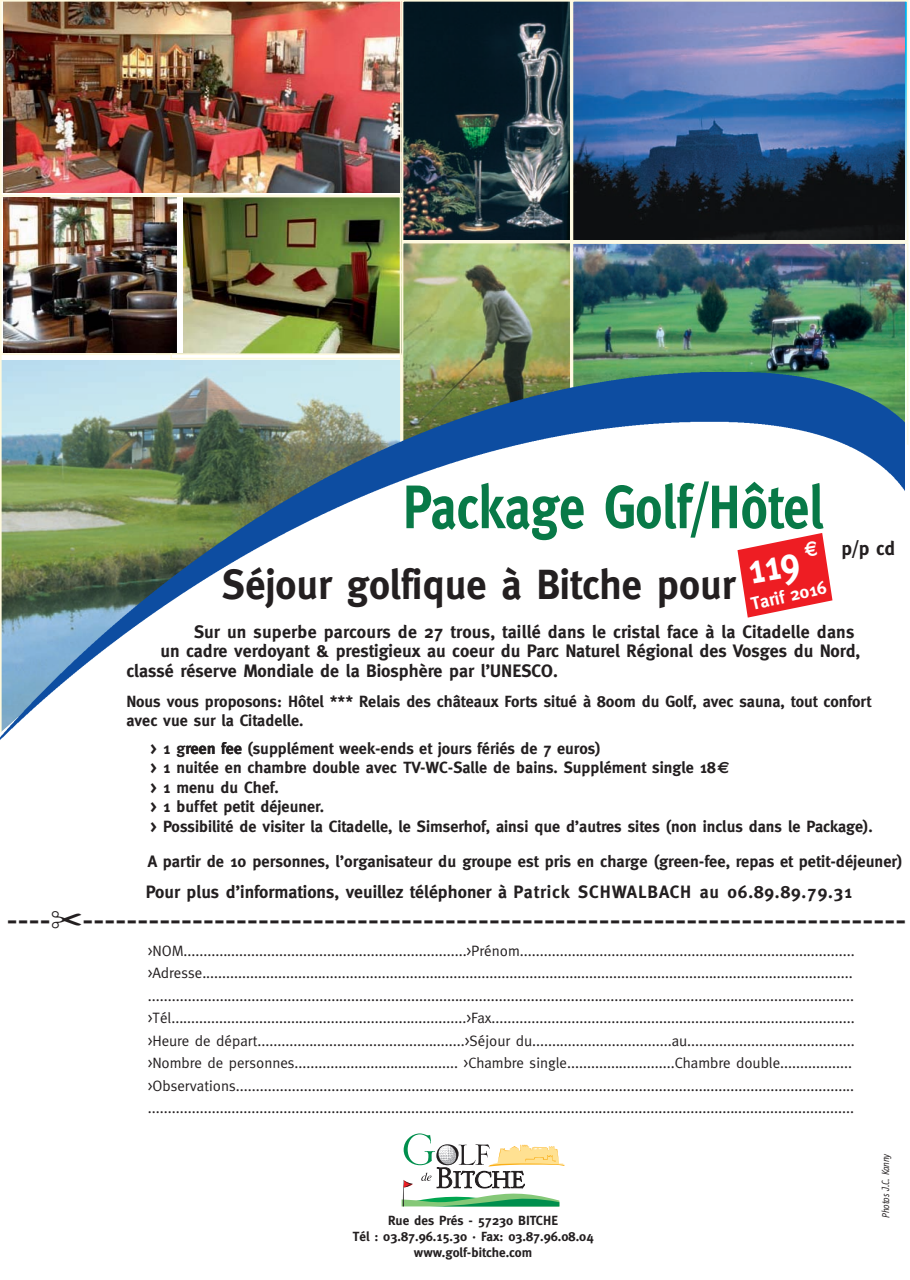
<style>
.page{position:relative;width:910px;height:1280px;background:#fff}
.page>*{position:absolute;margin:0;border:0;box-sizing:border-box;transform-origin:0 0}
.t1{font:700 61.2px "Meta";color:#087947;scale:.85 1}
.t2{font:700 42px "Meta";color:#231f20;scale:.96 1}
.t3{font:700 42px "Meta";color:#fff;scale:.85 1}
.t4{font:32.7px "Helvetica";color:#231f20}
.t5{font:700 19.5px "Meta";color:#231f20}
.t6{font:700 18px "Meta";color:#231f20}
.t7{font:700 18px "Meta";color:#fff}
.t8{font:700 17.85px "Meta";color:#231f20}
.t9{font:700 16.5px "Meta";color:#231f20}
.t10{font:700 16.2px/19.4px "Meta";color:#231f20}
.t11{font:15px/22.5px "Meta";color:#231f20}
.t12{font:700 13.2px/15.9px "Meta";color:#231f20;text-align:center}
.t13{font:italic 10.5px "Officina Sans";letter-spacing:-.025em;color:#231f20;scale:.9 1}
.s1{font-family:"Euro Sans"}
</style>
<div class="page">
<img style="left:183px;top:197px;width:219px;height:156px">
<img style="left:405px;top:245px;width:164px;height:127px">
<img style="left:575px;top:245px;width:329px;height:127px">
<div style="left:572px;top:242px;width:336px;height:232px;border:2px solid #fef9de"></div>
<div style="left:402px;top:242px;width:170px;height:205px;border:2px solid #fef9de"></div>
<img style="left:3px;top:3px;width:396px;height:190px">
<div style="left:0;top:0;width:402px;height:196px;border:2px solid #fef9de"></div>
<img style="left:575px;top:3px;width:330px;height:236px">
<div style="left:572px;top:0;width:336px;height:242px;border:2px solid #fef9de"></div>
<div style="left:170px;top:196px;width:231px;height:163px;border:2px solid #fef9de"></div>
<div style="left:0;top:196px;width:171px;height:157px;border:2px solid #fef9de"></div>
<img style="left:405px;top:3px;width:164px;height:236px">
<div style="left:402px;top:0;width:170px;height:242px;border:2px solid #fef9de"></div>
<svg style="left:402px;top:1133px;width:163px;height:73px"></svg>
<img style="left:0;top:372px;width:904px;height:368px">
<img style="left:3px;top:198px;width:180px;height:155px">
<h1 class="t1" style="left:403px;top:471px;width:496px">Package Golf/Hôtel</h1>
<h2 class="t3" style="left:744px;top:545px;width:86px;rotate:-10deg">119 <sup>€</sup></h2>
<h2 class="t2" style="left:222px;top:560px;width:536px">Séjour golfique à Bitche pour</h2>
<p class="t7" style="left:749px;top:594px;width:78px;rotate:-13deg">Tarif 2016</p>
<h3 class="t5" style="left:841px;top:536px;width:55px">p/p cd</h3>
<p class="t6" style="left:194px;top:621px;width:662px">Sur un superbe parcours de 27 trous, taillé dans le cristal face à la Citadelle dans</p>
<p class="t6" style="left:160px;top:640px;width:701px">un cadre verdoyant &amp; prestigieux au coeur du Parc Naturel Régional des Vosges du Nord,</p>
<p class="t6" style="left:126px;top:660px;width:433px">classé réserve Mondiale de la Biosphère par l’UNESCO.</p>
<p class="t10" style="left:126px;top:691px;width:746px">Nous vous proposons: Hôtel *** Relais des châteaux Forts situé à 800m du Golf, avec sauna, tout confort avec vue sur la Citadelle.</p>
<p class="t10" style="left:150px;top:738px;width:93px">&gt; 1 green fee</p>
<p class="t10" style="left:150px;top:738px;width:724px;text-indent:35px">reen fee (supplément week-ends et jours fériés de 7 euros)<br>&gt; 1 nuitée en chambre double avec TV-WC-Salle de bains. Supplément single 18<span class="s1">€<br></span>&gt; 1 menu du Chef.<br>&gt; 1 buffet petit déjeuner.<br>&gt; Possibilité de visiter la Citadelle, le Simserhof, ainsi que d’autres sites (non inclus dans le Package).</p>
<p class="t9" style="left:148px;top:852px;width:756px">A partir de 10 personnes, l’organisateur du groupe est pris en charge (green-fee, repas et petit-déjeuner)</p>
<p class="t8" style="left:146px;top:882px;width:708px">Pour plus d’informations, veuillez téléphoner à Patrick SCHWALBACH au 06.89.89.79.31</p>
<h3 class="t4" style="left:7px;top:900px;width:901px">----✂---------------------------------------------------------------------------</h3>
<p class="t11" style="left:148px;top:939px;width:708px">&gt;NOM.......................................................................&gt;Prénom.................................................................................... &gt;Adresse................................................................................................................................................................... ................................................................................................................................................................................. &gt;Tél..........................................................................&gt;Fax........................................................................................... &gt;Heure de départ....................................................&gt;Séjour du...................................au.......................................... &gt;Nombre de personnes......................................... &gt;Chambre single...........................Chambre double.................. &gt;Observations........................................................................................................................................................... .................................................................................................................................................................................</p>
<p class="t12" style="left:353px;top:1212px;width:242px">Rue des Prés - 57230 BITCHE<br>Tél : 03.87.96.15.30 · Fax: 03.87.96.08.04 www.golf-bitche.com</p>
<p class="t13" style="left:882px;top:1218px;width:73px;rotate:-90deg">Photos J.C. Kanny</p>
</div>
